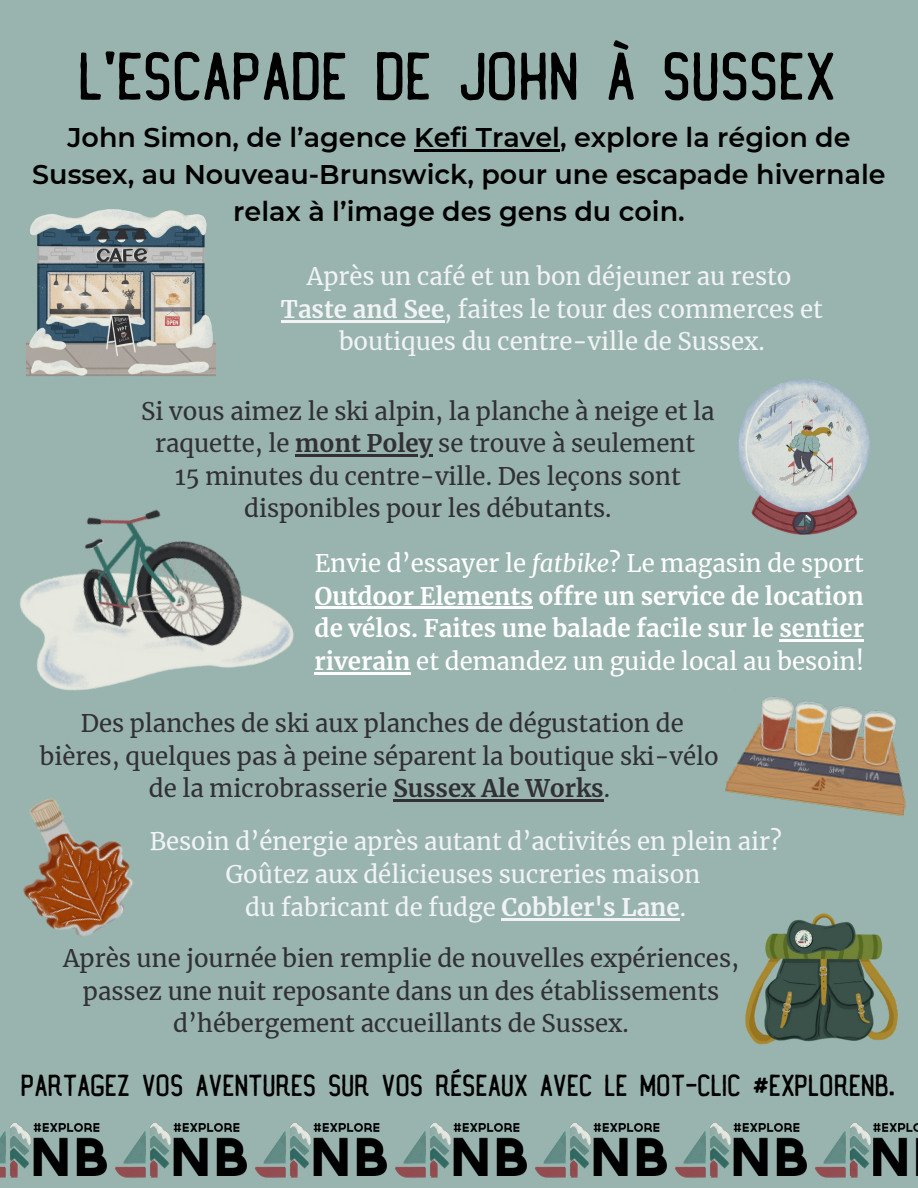
<style>
.page{position:relative;width:918px;height:1188px;background:#99b4af}
.page>*{position:absolute;margin:0;border:0;box-sizing:border-box;transform-origin:0 0}
.t1{font:63px "Southbank LT";color:#000}
.t2{font:28.5px "Southbank LT";color:#000}
.t3{font:600 27px/37.2px "Montserrat";color:#000;text-align:center}
.t4{font:24px/32.7px "Merriweather";color:#313033;text-align:center}
.t5{font:24px/32.7px "Merriweather";color:#f1f3f4;text-align:center}
.t6{font:700 24px/32.7px "Merriweather";color:#fff;text-align:justify}
.s1{font-weight:700}
.s2{font-weight:400}
.s3{font-weight:400;font-style:italic}
</style>
<div class="page">
<img style="left:745px;top:913px;width:153px;height:132px">
<img style="left:49px;top:1123px;width:57px;height:53px">
<img style="left:0;top:1122px;width:49px;height:56px">
<img style="left:189px;top:1123px;width:57px;height:53px">
<img style="left:115px;top:1122px;width:74px;height:56px">
<img style="left:469px;top:1123px;width:57px;height:53px">
<img style="left:386px;top:1122px;width:83px;height:56px">
<img style="left:329px;top:1123px;width:57px;height:53px">
<img style="left:246px;top:1122px;width:83px;height:56px">
<img style="left:608px;top:1123px;width:58px;height:53px">
<img style="left:526px;top:1122px;width:82px;height:56px">
<img style="left:748px;top:1123px;width:58px;height:53px">
<img style="left:666px;top:1122px;width:82px;height:56px">
<img style="left:888px;top:1123px;width:30px;height:53px">
<img style="left:806px;top:1122px;width:82px;height:56px">
<img style="left:19px;top:509px;width:275px;height:182px">
<img style="left:725px;top:696px;width:181px;height:120px">
<img style="left:737px;top:379px;width:133px;height:156px">
<img style="left:764px;top:413px;width:80px;height:80px">
<img style="left:23px;top:798px;width:110px;height:138px">
<img style="left:27px;top:209px;width:189px;height:168px">
<hr style="left:414px;top:149px;width:146px;height:3px;background:#000">
<hr style="left:281px;top:320px;width:163px;height:2px;background:#f1f3f4">
<hr style="left:295px;top:454px;width:138px;height:3px;background:#313033">
<hr style="left:315px;top:607px;width:218px;height:2px;background:#fff">
<hr style="left:779px;top:639px;width:85px;height:3px;background:#fff">
<hr style="left:315px;top:672px;width:96px;height:2px;background:#fff">
<hr style="left:393px;top:800px;width:211px;height:2px;background:#313033">
<hr style="left:501px;top:918px;width:179px;height:2px;background:#f1f3f4">
<p class="t1" style="left:80px;top:53px;width:759px">L'ESCAPADE DE JOHN À SUSSEX</p>
<p class="t3" style="left:32px;top:119px;width:855px">John Simon, de l’agence Kefi Travel, explore la région de<br>Sussex, au Nouveau-Brunswick, pour une escapade hivernale relax à l’image des gens du coin.</p>
<p class="t5" style="left:307px;top:260px;width:486px">Après un café et un bon déjeuner au resto</p>
<p class="t5" style="left:281px;top:293px;width:544px"><span class="s1">Taste and See</span>, faites le tour des commerces et boutiques du centre-ville de Sussex.</p>
<p class="t4" style="left:141px;top:395px;width:575px">Si vous aimez le ski alpin, la planche à neige et la raquette, le <span class="s1">mont Poley</span> se trouve à seulement</p>
<p class="t4" style="left:175px;top:460px;width:507px">15 minutes du centre-ville. Des leçons sont disponibles pour les débutants.</p>
<p class="t6" style="left:315px;top:547px;width:551px"><span class="s2">Envie d’essayer le</span> <span class="s3">fatbike</span><span class="s2">? Le magasin de sport </span>Outdoor Elements offre un service de location de vélos. Faites une balade facile sur le sentier riverain <span class="s2">et demandez un guide local au besoin!</span></p>
<p class="t4" style="left:40px;top:707px;width:680px">Des planches de ski aux planches de dégustation de bières, quelques pas à peine séparent la boutique ski-vélo de la microbrasserie <span class="s1">Sussex Ale Works</span>.</p>
<p class="t5" style="left:150px;top:826px;width:634px">Besoin d’énergie après autant d’activités en plein air?<br>Goûtez aux délicieuses sucreries maison</p>
<p class="t5" style="left:245px;top:891px;width:442px">du fabricant de fudge <span class="s1">Cobbler's Lane</span>.</p>
<p class="t4" style="left:63px;top:942px;width:678px">Après une journée bien remplie de nouvelles expériences, passez une nuit reposante dans un des établissements d’hébergement accueillants de Sussex.</p>
<p class="t2" style="left:22px;top:1075px;width:876px">PARTAGEZ VOS AVENTURES SUR VOS RÉSEAUX AVEC LE MOT-CLIC #EXPLORENB.</p>
</div>
